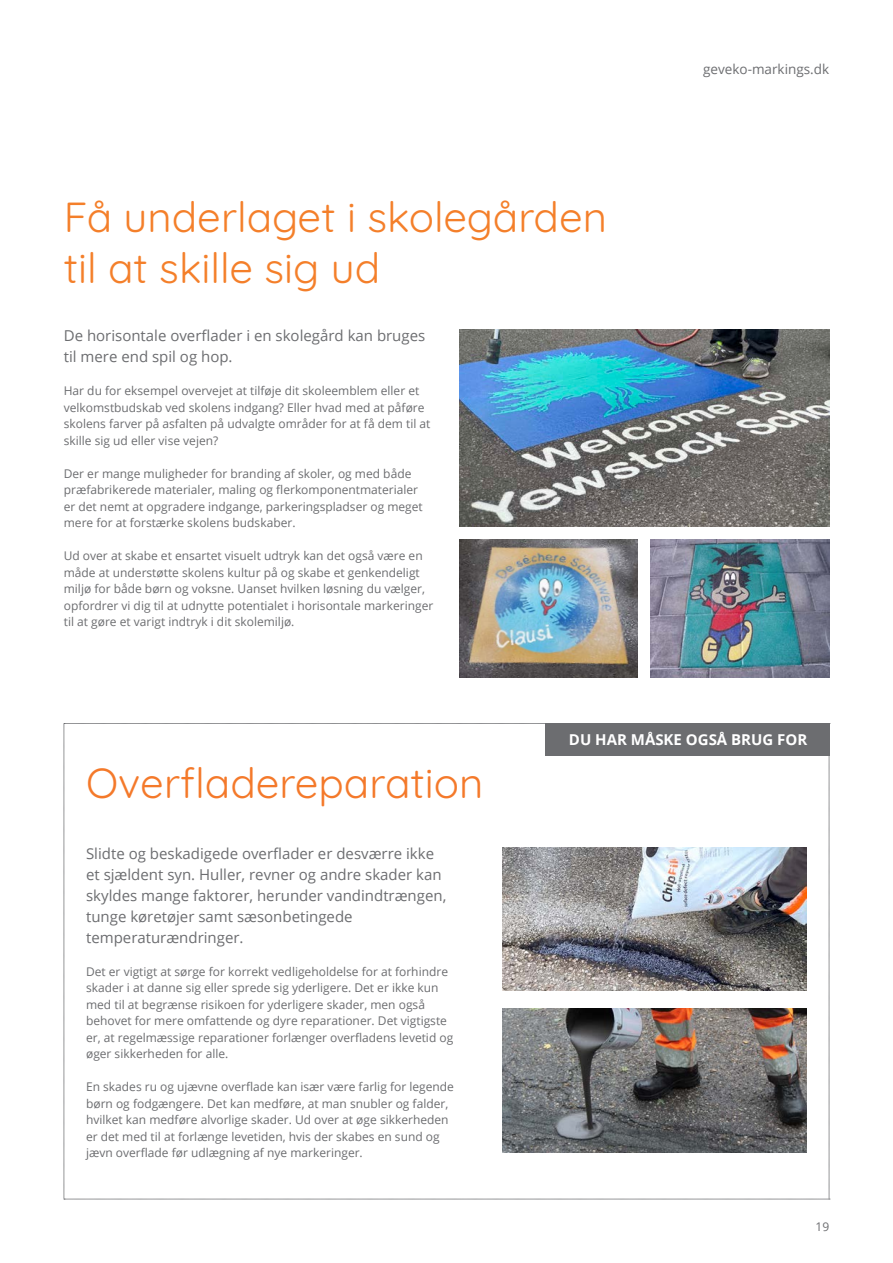
<style>
.page{position:relative;width:893px;height:1263px;background:#fff}
.page>*{position:absolute;margin:0;border:0;box-sizing:border-box;transform-origin:0 0}
.t1{font:42px/50.4px "Quicksand";color:#f47f2a}
.t2{font:42px "Quicksand";color:#f4792a}
.t3{font:15px/21px "Open Sans";color:#6c6d70}
.t4{font:700 15px "Open Sans";color:#fff}
.t5{font:13.5px "Open Sans";color:#6c6d70}
.t6{font:12px/16.5px "Open Sans";color:#6c6d70}
</style>
<div class="page">
<svg style="left:64px;top:723px;width:766px;height:477px"></svg>
<div style="left:545px;top:723px;width:284px;height:33px;background:#6c6d70"></div>
<img style="left:502px;top:847px;width:305px;height:144px">
<img style="left:502px;top:1009px;width:305px;height:143px">
<img style="left:459px;top:330px;width:370px;height:196px">
<img style="left:459px;top:539px;width:179px;height:138px">
<img style="left:651px;top:539px;width:178px;height:138px">
<p class="t1" style="left:64px;top:188px;width:545px">Få underlaget i skolegården til at skille sig ud</p>
<p class="t3" style="left:64px;top:325px;width:363px">De horisontale overflader i en skolegård kan bruges til mere end spil og hop.</p>
<p class="t6" style="left:64px;top:382px;width:368px">Har du for eksempel overvejet at tilføje dit skoleemblem eller et velkomstbudskab ved skolens indgang? Eller hvad med at påføre skolens farver på asfalten på udvalgte områder for at få dem til at skille sig ud eller vise vejen?</p>
<p class="t6" style="left:64px;top:465px;width:360px">Der er mange muligheder for branding af skoler, og med både præfabrikerede materialer, maling og flerkomponentmaterialer er det nemt at opgradere indgange, parkeringspladser og meget mere for at forstærke skolens budskaber.</p>
<p class="t6" style="left:64px;top:547px;width:371px">Ud over at skabe et ensartet visuelt udtryk kan det også være en måde at understøtte skolens kultur på og skabe et genkendeligt miljø for både børn og voksne. Uanset hvilken løsning du vælger, opfordrer vi dig til at udnytte potentialet i horisontale markeringer til at gøre et varigt indtryk i dit skolemiljø.</p>
<p class="t5" style="left:703px;top:60px;width:128px">geveko-markings.dk</p>
<h1 class="t2" style="left:86px;top:750px;width:399px">Overfladereparation</h1>
<p class="t3" style="left:86px;top:842px;width:362px">Slidte og beskadigede overflader er desværre ikke et sjældent syn. Huller, revner og andre skader kan skyldes mange faktorer, herunder vandindtrængen, tunge køretøjer samt sæsonbetingede temperaturændringer.</p>
<p class="t6" style="left:86px;top:963px;width:369px">Det er vigtigt at sørge for korrekt vedligeholdelse for at forhindre skader i at danne sig eller sprede sig yderligere. Det er ikke kun med til at begrænse risikoen for yderligere skader, men også behovet for mere omfattende og dyre reparationer. Det vigtigste er, at regelmæssige reparationer forlænger overfladens levetid og øger sikkerheden for alle.</p>
<p class="t6" style="left:86px;top:1078px;width:369px">En skades ru og ujævne overflade kan især være farlig for legende børn og fodgængere. Det kan medføre, at man snubler og falder, hvilket kan medføre alvorlige skader. Ud over at øge sikkerheden er det med til at forlænge levetiden, hvis der skabes en sund og jævn overflade før udlægning af nye markeringer.</p>
<p class="t4" style="left:569px;top:729px;width:240px">DU HAR MÅSKE OGSÅ BRUG FOR</p>
<p class="t6" style="left:815px;top:1218px;width:15px">19</p>
</div>
